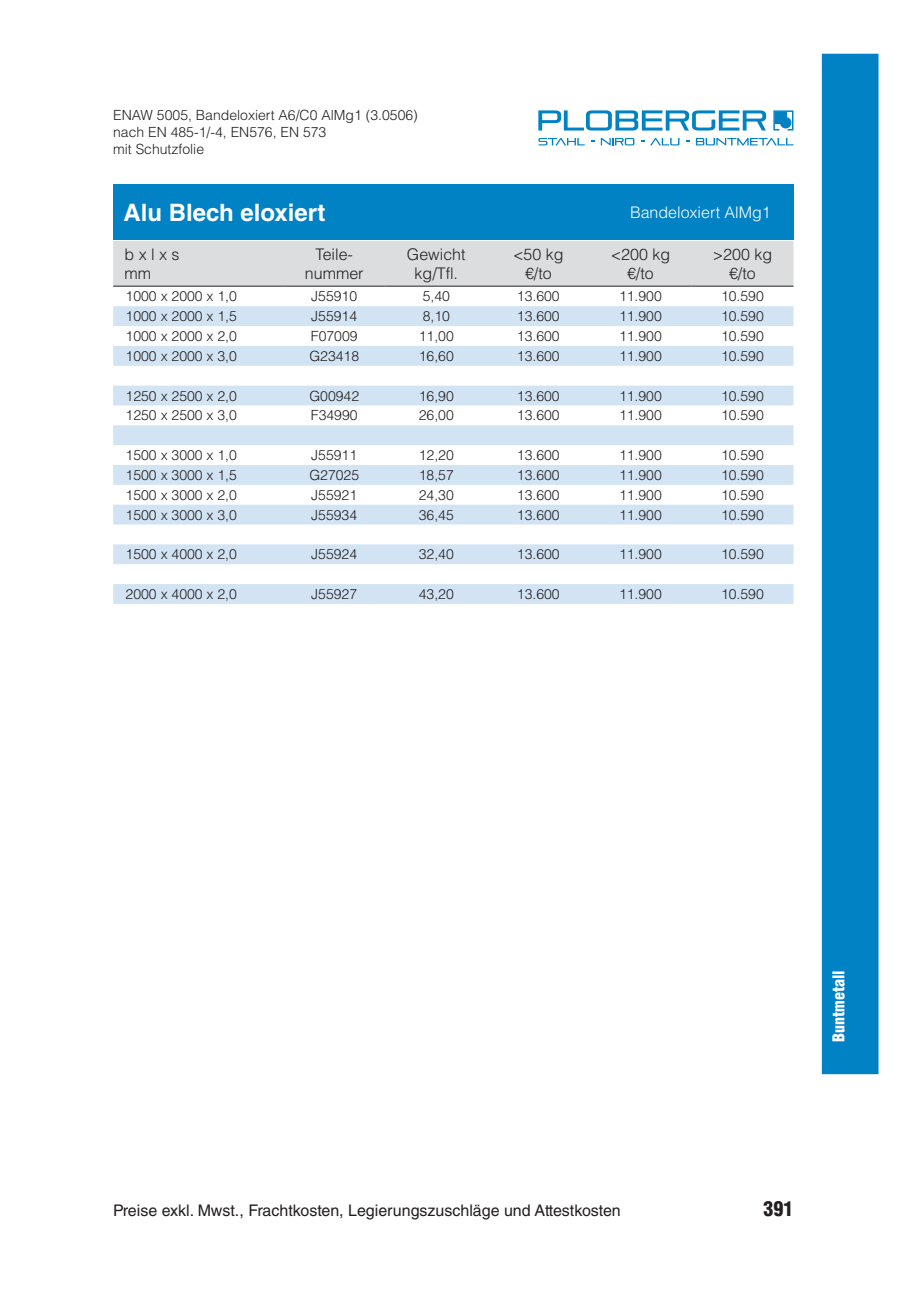
<style>
.page{position:relative;width:918px;height:1298px;background:#fff}
.page>*{position:absolute;margin:0;border:0;box-sizing:border-box;transform-origin:0 0}
.t1{font:700 24px "Helvetica LT Pro";color:#fff}
.t2{font:900 condensed 20px "Helvetica LT Std";color:#231f20}
.t3{font:16px "Helvetica LT Std";color:#231f20}
.t4{font:300 16px/19.2px "Helvetica LT Pro";color:#231f20;text-align:center}
.t5{font:300 16px "Helvetica LT Pro";color:#fff}
.t6{font:900 condensed 16px "Helvetica LT Std";color:#fff}
.t7{font:300 14px/16.8px "Helvetica LT Pro";color:#231f20}
</style>
<div class="page">
<div style="left:113px;top:184px;width:680px;height:57px;background:#0082c5"></div>
<div style="left:113px;top:241px;width:680px;height:45px;background:#dcdddf"></div>
<svg style="left:113px;top:306px;width:680px;height:298px;fill:#d4e5f4"></svg>
<hr style="left:113px;top:286px;width:170px;height:1px;background:#231f20">
<hr style="left:283px;top:286px;width:102px;height:1px;background:#231f20">
<hr style="left:385px;top:286px;width:306px;height:1px;background:#231f20">
<hr style="left:691px;top:286px;width:102px;height:1px;background:#231f20">
<svg style="left:538px;top:110px;width:228px;height:21px"></svg>
<svg style="left:773px;top:110px;width:20px;height:21px"></svg>
<div style="left:775px;top:112px;width:12px;height:12px;background:#0082c5"></div>
<div style="left:780px;top:117px;width:11px;height:11px;background:#0082c5;border-radius:50%"></div>
<svg style="left:538px;top:138px;width:47px;height:7px"></svg>
<svg style="left:601px;top:138px;width:33px;height:7px"></svg>
<svg style="left:641px;top:138px;width:39px;height:7px"></svg>
<svg style="left:696px;top:138px;width:97px;height:7px"></svg>
<div style="left:822px;top:54px;width:57px;height:1020px;background:#0082c5"></div>
<p class="t7" style="left:113px;top:108px;width:306px">ENAW 5005, Bandeloxiert A6/C0 AlMg1 (3.0506) nach EN 485-1/-4, EN576, EN 573<br>mit Schutzfolie</p>
<h1 class="t1" style="left:123px;top:204px;width:204px">Alu Blech eloxiert</h1>
<p class="t5" style="left:630px;top:206px;width:142px">Bandeloxiert AlMg1</p>
<p class="t4" style="left:125px;top:245px;width:57px;text-align:left">b x l x s mm</p>
<p class="t4" style="left:305px;top:245px;width:60px">Teile&shy;nummer</p>
<p class="t4" style="left:407px;top:245px;width:60px">Gewicht kg/Tfl.</p>
<p class="t4" style="left:513px;top:245px;width:52px">&lt;50 kg €/to</p>
<p class="t4" style="left:611px;top:245px;width:61px">&lt;200 kg €/to</p>
<p class="t4" style="left:713px;top:245px;width:61px">&gt;200 kg €/to</p>
<p class="t7" style="left:126px;top:289px;width:113px">1000 x 2000 x 1,0</p>
<p class="t7" style="left:311px;top:289px;width:47px">J55910</p>
<p class="t7" style="left:423px;top:289px;width:29px">5,40</p>
<p class="t7" style="left:517px;top:289px;width:44px">13.600</p>
<p class="t7" style="left:619px;top:289px;width:44px">11.900</p>
<p class="t7" style="left:721px;top:289px;width:44px">10.590</p>
<p class="t7" style="left:126px;top:309px;width:113px">1000 x 2000 x 1,5</p>
<p class="t7" style="left:311px;top:309px;width:47px">J55914</p>
<p class="t7" style="left:423px;top:309px;width:29px">8,10</p>
<p class="t7" style="left:517px;top:309px;width:44px">13.600</p>
<p class="t7" style="left:619px;top:309px;width:44px">11.900</p>
<p class="t7" style="left:721px;top:309px;width:44px">10.590</p>
<p class="t7" style="left:126px;top:328px;width:113px">1000 x 2000 x 2,0</p>
<p class="t7" style="left:311px;top:328px;width:48px">F07009</p>
<p class="t7" style="left:419px;top:328px;width:37px">11,00</p>
<p class="t7" style="left:517px;top:328px;width:44px">13.600</p>
<p class="t7" style="left:619px;top:328px;width:44px">11.900</p>
<p class="t7" style="left:721px;top:328px;width:44px">10.590</p>
<p class="t7" style="left:126px;top:348px;width:113px">1000 x 2000 x 3,0</p>
<p class="t7" style="left:309px;top:348px;width:51px">G23418</p>
<p class="t7" style="left:419px;top:348px;width:37px">16,60</p>
<p class="t7" style="left:517px;top:348px;width:44px">13.600</p>
<p class="t7" style="left:619px;top:348px;width:44px">11.900</p>
<p class="t7" style="left:721px;top:348px;width:44px">10.590</p>
<p class="t7" style="left:126px;top:388px;width:113px">1250 x 2500 x 2,0</p>
<p class="t7" style="left:309px;top:388px;width:51px">G00942</p>
<p class="t7" style="left:419px;top:388px;width:37px">16,90</p>
<p class="t7" style="left:517px;top:388px;width:44px">13.600</p>
<p class="t7" style="left:619px;top:388px;width:44px">11.900</p>
<p class="t7" style="left:721px;top:388px;width:44px">10.590</p>
<p class="t7" style="left:126px;top:408px;width:113px">1250 x 2500 x 3,0</p>
<p class="t7" style="left:311px;top:408px;width:48px">F34990</p>
<p class="t7" style="left:419px;top:408px;width:37px">26,00</p>
<p class="t7" style="left:517px;top:408px;width:44px">13.600</p>
<p class="t7" style="left:619px;top:408px;width:44px">11.900</p>
<p class="t7" style="left:721px;top:408px;width:44px">10.590</p>
<p class="t7" style="left:126px;top:448px;width:113px">1500 x 3000 x 1,0</p>
<p class="t7" style="left:311px;top:448px;width:47px">J55911</p>
<p class="t7" style="left:419px;top:448px;width:37px">12,20</p>
<p class="t7" style="left:517px;top:448px;width:44px">13.600</p>
<p class="t7" style="left:619px;top:448px;width:44px">11.900</p>
<p class="t7" style="left:721px;top:448px;width:44px">10.590</p>
<p class="t7" style="left:126px;top:467px;width:113px">1500 x 3000 x 1,5</p>
<p class="t7" style="left:309px;top:467px;width:51px">G27025</p>
<p class="t7" style="left:419px;top:467px;width:37px">18,57</p>
<p class="t7" style="left:517px;top:467px;width:44px">13.600</p>
<p class="t7" style="left:619px;top:467px;width:44px">11.900</p>
<p class="t7" style="left:721px;top:467px;width:44px">10.590</p>
<p class="t7" style="left:126px;top:487px;width:113px">1500 x 3000 x 2,0</p>
<p class="t7" style="left:311px;top:487px;width:47px">J55921</p>
<p class="t7" style="left:419px;top:487px;width:37px">24,30</p>
<p class="t7" style="left:517px;top:487px;width:44px">13.600</p>
<p class="t7" style="left:619px;top:487px;width:44px">11.900</p>
<p class="t7" style="left:721px;top:487px;width:44px">10.590</p>
<p class="t7" style="left:126px;top:507px;width:113px">1500 x 3000 x 3,0</p>
<p class="t7" style="left:311px;top:507px;width:47px">J55934</p>
<p class="t7" style="left:419px;top:507px;width:37px">36,45</p>
<p class="t7" style="left:517px;top:507px;width:44px">13.600</p>
<p class="t7" style="left:619px;top:507px;width:44px">11.900</p>
<p class="t7" style="left:721px;top:507px;width:44px">10.590</p>
<p class="t7" style="left:126px;top:547px;width:113px">1500 x 4000 x 2,0</p>
<p class="t7" style="left:311px;top:547px;width:47px">J55924</p>
<p class="t7" style="left:419px;top:547px;width:37px">32,40</p>
<p class="t7" style="left:517px;top:547px;width:44px">13.600</p>
<p class="t7" style="left:619px;top:547px;width:44px">11.900</p>
<p class="t7" style="left:721px;top:547px;width:44px">10.590</p>
<p class="t7" style="left:126px;top:586px;width:113px">2000 x 4000 x 2,0</p>
<p class="t7" style="left:311px;top:586px;width:47px">J55927</p>
<p class="t7" style="left:419px;top:586px;width:37px">43,20</p>
<p class="t7" style="left:517px;top:586px;width:44px">13.600</p>
<p class="t7" style="left:619px;top:586px;width:44px">11.900</p>
<p class="t7" style="left:721px;top:586px;width:44px">10.590</p>
<p class="t6" style="left:830px;top:1042px;width:73px;rotate:-90deg">Buntmetall</p>
<p class="t3" style="left:113px;top:1204px;width:509px">Preise exkl. Mwst., Frachtkosten, Legierungszuschläge und Attestkosten</p>
<h2 class="t2" style="left:763px;top:1197px;width:31px">391</h2>
</div>
